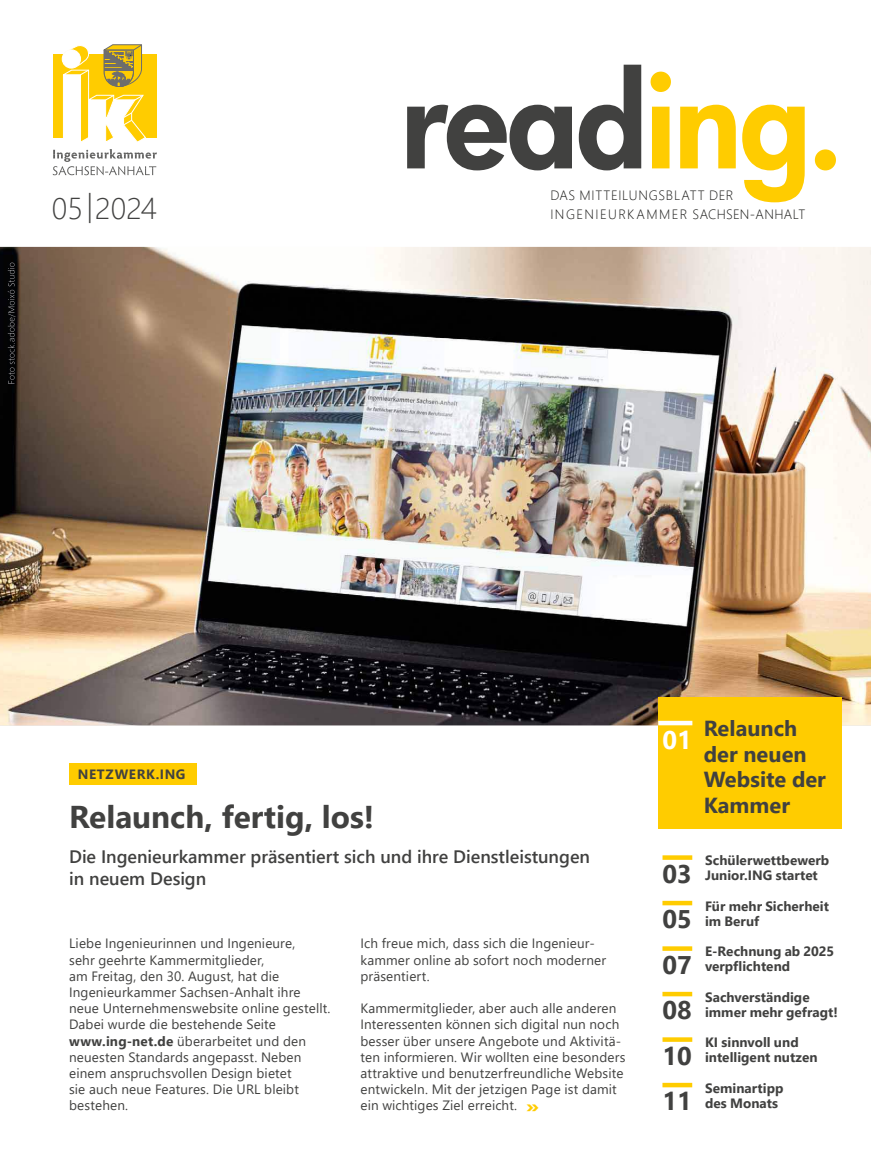
<style>
.page{position:relative;width:871px;height:1172px;background:#fff}
.page>*{position:absolute;margin:0;border:0;box-sizing:border-box;transform-origin:0 0}
.t1{font:125.7px "Futura Hv";letter-spacing:-.015em;color:#414140}
.t2{font:700 31.5px "Segoe UI";color:#414140}
.t3{font:300 30.15px "Segoe UI";color:#414140}
.t4{font:700 25.5px "Segoe UI";color:#fff}
.t5{font:700 21.75px/25.5px "Segoe UI";color:#414140}
.t6{font:19.5px "Segoe UI Black";color:#fc0}
.t7{font:600 18px/21.6px "Segoe UI";color:#414140}
.t8{font:13.5px/16.2px "Segoe UI";letter-spacing:.01em;color:#414140}
.t9{font:700 13.5px/15px "Segoe UI";color:#414140}
.t10{font:300 13.5px "Segoe UI";letter-spacing:.09em;color:#1d1d1b}
.t11{font:300 13.5px "Segoe UI";letter-spacing:.06em;color:#1d1d1b}
.t12{font:700 13.5px "Segoe UI";letter-spacing:.05em;color:#414140}
.s1{color:#fc0}
.s2{font-weight:700}
.s3{font-size:25.5px}
</style>
<div class="page">
<img style="left:0;top:247px;width:871px;height:478px">
<svg style="left:53px;top:149px;width:104px;height:26px"></svg>
<div style="left:53px;top:54px;width:104px;height:83px;background:#fc0"></div>
<svg style="left:60px;top:44px;width:87px;height:98px"></svg>
<div style="left:69px;top:763px;width:128px;height:21px;background:#fc0"></div>
<div style="left:658px;top:697px;width:184px;height:131px;background:#fc0"></div>
<div style="left:658px;top:720px;width:34px;height:5px;background:#fff"></div>
<svg style="left:662px;top:855px;width:30px;height:4px"></svg>
<div style="left:662px;top:991px;width:30px;height:5px;background:#fc0"></div>
<div style="left:662px;top:1082px;width:30px;height:5px;background:#fc0"></div>
<svg style="left:662px;top:946px;width:30px;height:4px"></svg>
<div style="left:662px;top:900px;width:30px;height:5px;background:#fc0"></div>
<svg style="left:662px;top:1037px;width:30px;height:4px"></svg>
<img style="left:8px;top:262px;width:7px;height:76px">
<img style="left:8px;top:338px;width:7px;height:45px">
<h3 class="t3" style="left:52px;top:196px;width:106px">05 | 2024</h3>
<h1 class="t1" style="left:401px;top:65px;width:444px">read<span class="s1">ing.</span></h1>
<p class="t11" style="left:550px;top:189px;width:184px">DAS MITTEILUNGSBLATT DER</p>
<p class="t10" style="left:550px;top:209px;width:256px">INGENIEURKAMMER SACHSEN-ANHALT</p>
<p class="t12" style="left:78px;top:768px;width:109px">NETZWERK.ING</p>
<h2 class="t2" style="left:69px;top:804px;width:306px">Relaunch, fertig, los!</h2>
<h3 class="t7" style="left:69px;top:847px;width:522px">Die Ingenieurkammer pr‰sentiert sich und ihre Dienstleistungen in neuem Design</h3>
<p class="t8" style="left:69px;top:936px;width:263px">Liebe Ingenieurinnen und Ingenieure,<br>sehr geehrte Kammermitglieder,<br>am Freitag, den 30. August, hat die Ingenieurkammer Sachsen-Anhalt ihre neue Unternehmenswebsite online gestellt.<br>Dabei wurde die bestehende Seite <span class="s2">www.ing-net.de</span> ¸berarbeitet und den neuesten Standards angepasst. Neben einem anspruchsvollen Design bietet<br>sie auch neue Features. Die URL bleibt bestehen.</p>
<p class="t8" style="left:360px;top:936px;width:247px">Ich freue mich, dass sich die Ingenieur&shy;kammer online ab sofort noch moderner pr‰sentiert.</p>
<p class="t8" style="left:360px;top:1001px;width:266px">Kammermitglieder, aber auch alle anderen Interessenten kˆnnen sich digital nun noch besser ¸ber unsere Angebote und Aktivit‰- ten informieren. Wir wollten eine besonders attraktive und benutzerfreundliche Website entwickeln. Mit der jetzigen Page ist damit ein wichtiges Ziel erreicht.</p>
<h3 class="t6" style="left:526px;top:1094px;width:14px">ª</h3>
<h3 class="t4" style="left:662px;top:729px;width:31px">01</h3>
<h3 class="t5" style="left:704px;top:718px;width:124px">Relaunch der neuen<br>Website der<br>Kammer</h3>
<p class="t9" style="left:662px;top:854px;width:168px;text-indent:43px">Sch¸lerwettbewerb<br><span class="s3">03</span> Junior.ING startet</p>
<p class="t9" style="left:662px;top:899px;width:168px;text-indent:43px">F¸r mehr Sicherheit<br><span class="s3">05</span> im Beruf</p>
<p class="t9" style="left:662px;top:945px;width:173px;text-indent:43px">E-Rechnung ab 2025<br><span class="s3">07</span> verpflichtend</p>
<p class="t9" style="left:662px;top:990px;width:177px;text-indent:43px">Sachverst‰ndige<br><span class="s3">08</span> immer mehr gefragt!</p>
<p class="t9" style="left:662px;top:1035px;width:157px;text-indent:43px">KI sinnvoll und<br><span class="s3">10</span> intelligent nutzen</p>
<p class="t9" style="left:662px;top:1081px;width:123px;text-indent:43px">Seminartipp<br><span class="s3">11</span> des Monats</p>
</div>
